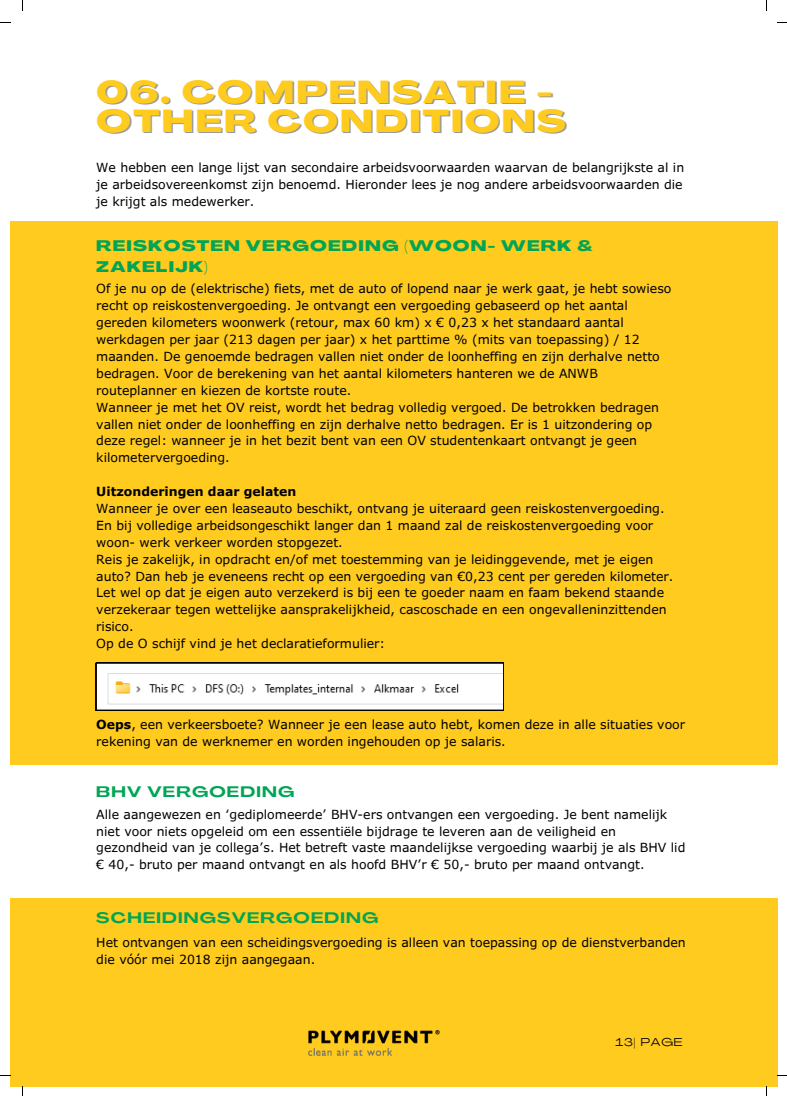
<style>
.page{position:relative;width:787px;height:1096px;background:#fff}
.page>*{position:absolute;margin:0;border:0;box-sizing:border-box;transform-origin:0 0}
.t1{font:800 31.25px/29px "Agrandir Grand";letter-spacing:.07em;color:#ffcb1f}
.t2{font:800 15px/20.6px "Agrandir Grand";letter-spacing:.08em;color:#00a555}
.t3{font:700 15px "Agrandir Grand";letter-spacing:.08em;color:#00a555}
.t4{font:12.5px/16.9px "Verdana Pro";color:#000}
.t5{font:700 12.5px "Verdana Pro";color:#000}
.t6{font:11.25px "Agrandir Grand";letter-spacing:.08em;color:#000}
.s1{font-weight:700}
</style>
<div class="page">
<div style="left:10px;top:221px;width:767px;height:544px;background:#ffcb1f"></div>
<svg style="left:96px;top:662px;width:408px;height:48px;background:#e8e7e5"></svg>
<div style="left:10px;top:897px;width:767px;height:189px;background:#ffcb1f"></div>
<img style="left:309px;top:1030px;width:130px;height:25px">
<h3 class="t1" style="left:96px;top:80px;width:471px">06. COMPENSATIE -<br>OTHER CONDITIONS</h3>
<p class="t4" style="left:96px;top:159px;width:589px">We hebben een lange lijst van secondaire arbeidsvoorwaarden waarvan de belangrijkste al in je arbeidsovereenkomst zijn benoemd. Hieronder lees je nog andere arbeidsvoorwaarden die je krijgt als medewerker.</p>
<p class="t2" style="left:96px;top:237px;width:498px">REISKOSTEN VERGOEDING (WOON- WERK &amp;<br>ZAKELIJK)</p>
<p class="t4" style="left:96px;top:280px;width:577px">Of je nu op de (elektrische) fiets, met de auto of lopend naar je werk gaat, je hebt sowieso recht op reiskostenvergoeding. Je ontvangt een vergoeding gebaseerd op het aantal gereden kilometers woonwerk (retour, max 60 km) x € 0,23 x het standaard aantal werkdagen per jaar (213 dagen per jaar) x het parttime % (mits van toepassing) / 12 maanden. De genoemde bedragen vallen niet onder de loonheffing en zijn derhalve netto bedragen. Voor de berekening van het aantal kilometers hanteren we de ANWB routeplanner en kiezen de kortste route.</p>
<h2 class="t4" style="left:96px;top:398px;width:564px">Wanneer je met het OV reist, wordt het bedrag volledig vergoed. De betrokken bedragen vallen niet onder de loonheffing en zijn derhalve netto bedragen. Er is 1 uitzondering op deze regel: wanneer je in het bezit bent van een OV studentenkaart ontvangt je geen kilometervergoeding.</h2>
<p class="t5" style="left:96px;top:483px;width:202px">Uitzonderingen daar gelaten</p>
<p class="t4" style="left:96px;top:499px;width:570px">Wanneer je over een leaseauto beschikt, ontvang je uiteraard geen reiskostenvergoeding.<br>En bij volledige arbeidsongeschikt langer dan 1 maand zal de reiskostenvergoeding voor woon- werk verkeer worden stopgezet.</p>
<p class="t4" style="left:96px;top:550px;width:579px">Reis je zakelijk, in opdracht en/of met toestemming van je leidinggevende, met je eigen auto? Dan heb je eveneens recht op een vergoeding van €0,23 cent per gereden kilometer.<br>Let wel op dat je eigen auto verzekerd is bij een te goeder naam en faam bekend staande verzekeraar tegen wettelijke aansprakelijkheid, cascoschade en een ongevalleninzittenden risico.</p>
<p class="t4" style="left:96px;top:634px;width:290px">Op de O schijf vind je het declaratieformulier:</p>
<h2 class="t4" style="left:96px;top:715px;width:590px"><span class="s1">Oeps</span>, een verkeersboete? Wanneer je een lease auto hebt, komen deze in alle situaties voor rekening van de werknemer en worden ingehouden op je salaris.</h2>
<p class="t3" style="left:96px;top:785px;width:199px">BHV VERGOEDING</p>
<p class="t4" style="left:96px;top:805px;width:591px">Alle aangewezen en ‘gediplomeerde’ BHV-ers ontvangen een vergoeding. Je bent namelijk niet voor niets opgeleid om een essentiële bijdrage te leveren aan de veiligheid en gezondheid van je collega’s. Het betreft vaste maandelijkse vergoeding waarbij je als BHV lid € 40,- bruto per maand ontvangt en als hoofd BHV’r € 50,- bruto per maand ontvangt.</p>
<h2 class="t3" style="left:96px;top:912px;width:283px">SCHEIDINGSVERGOEDING</h2>
<p class="t4" style="left:96px;top:933px;width:591px">Het ontvangen van een scheidingsvergoeding is alleen van toepassing op de dienstverbanden die vóór mei 2018 zijn aangegaan.</p>
<p class="t6" style="left:615px;top:1037px;width:68px">13| PAGE</p>
</div>
